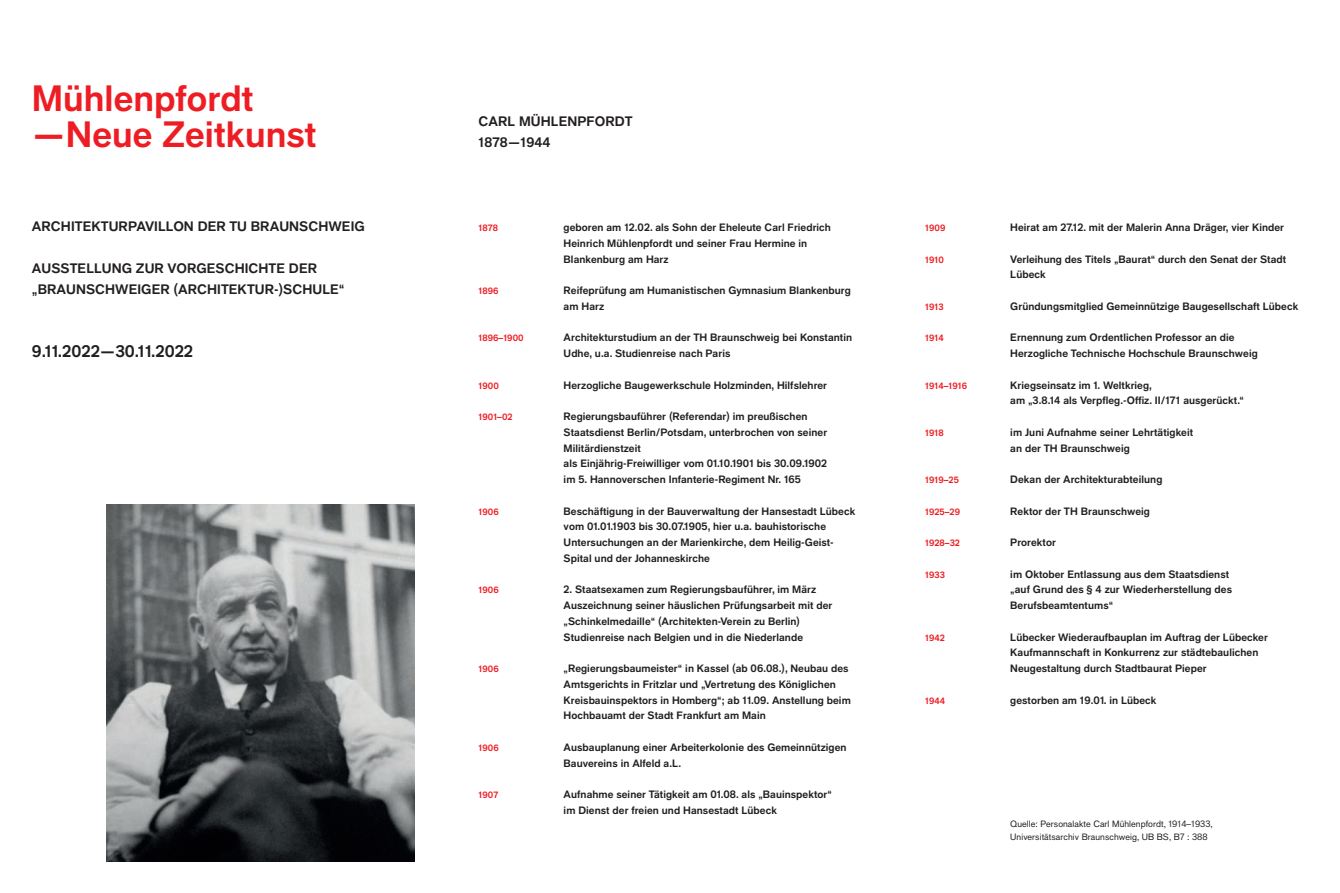
<style>
.page{position:relative;width:1340px;height:893px;background:#fff}
.page>*{position:absolute;margin:0;border:0;box-sizing:border-box;transform-origin:0 0}
.t1{font:700 36px/36px "Applied Sans Pro";color:#ee1d23}
.t2{font:700 16.5px "Applied Sans Pro";color:#231f20}
.t3{font:700 13.5px/21px "Applied Sans Pro";letter-spacing:.005em;color:#231f20}
.t4{font:700 10.5px/15.8px "Applied Sans Pro";letter-spacing:.005em;color:#231f20}
.t5{font:700 9px "Applied Sans Pro";letter-spacing:.005em;color:#ee1d23}
.t6{font:9px/12.6px "Applied Sans Pro";letter-spacing:.005em;color:#231f20}
</style>
<div class="page">
<img style="left:106px;top:504px;width:309px;height:357px">
<h1 class="t1" style="left:32px;top:80px;width:286px">Mühlenpfordt —Neue Zeitkunst</h1>
<p class="t3" style="left:32px;top:216px;width:334px">ARCHITEKTURPAVILLON DER TU BRAUNSCHWEIG</p>
<p class="t3" style="left:32px;top:258px;width:314px">AUSSTELLUNG ZUR VORGESCHICHTE DER „BRAUNSCHWEIGER (ARCHITEKTUR-)SCHULE“</p>
<h2 class="t2" style="left:32px;top:341px;width:163px">9.11.2022—30.11.2022</h2>
<p class="t3" style="left:478px;top:111px;width:156px">CARL MÜHLENPFORDT<br>1878—1944</p>
<p class="t5" style="left:478px;top:222px;width:21px">1878</p>
<p class="t5" style="left:478px;top:285px;width:21px">1896</p>
<p class="t5" style="left:478px;top:333px;width:47px">1896–1900</p>
<p class="t5" style="left:478px;top:380px;width:22px">1900</p>
<p class="t5" style="left:478px;top:411px;width:35px">1901–02</p>
<p class="t5" style="left:478px;top:506px;width:22px">1906</p>
<p class="t5" style="left:478px;top:585px;width:22px">1906</p>
<p class="t5" style="left:478px;top:663px;width:22px">1906</p>
<p class="t5" style="left:478px;top:742px;width:22px">1906</p>
<p class="t5" style="left:478px;top:789px;width:21px">1907</p>
<p class="t4" style="left:563px;top:219px;width:269px">geboren am 12.02. als Sohn der Eheleute Carl Friedrich<br>Heinrich Mühlenpfordt und seiner Frau Hermine in<br>Blankenburg am Harz</p>
<p class="t4" style="left:563px;top:282px;width:289px">Reifeprüfung am Humanistischen Gymnasium Blankenburg am Harz</p>
<p class="t4" style="left:563px;top:330px;width:290px">Architekturstudium an der TH Braunschweig bei Konstantin<br>Udhe, u.a. Studienreise nach Paris</p>
<p class="t4" style="left:563px;top:377px;width:265px">Herzogliche Baugewerkschule Holzminden, Hilfslehrer</p>
<p class="t4" style="left:563px;top:408px;width:265px">Regierungsbauführer (Referendar) im preußischen Staatsdienst Berlin/Potsdam, unterbrochen von seiner Militärdienstzeit<br>als Einjährig-Freiwilliger vom 01.10.1901 bis 30.09.1902 im 5. Hannoverschen Infanterie-Regiment Nr. 165</p>
<p class="t4" style="left:563px;top:503px;width:293px">Beschäftigung in der Bauverwaltung der Hansestadt Lübeck vom 01.01.1903 bis 30.07.1905, hier u.a. bauhistorische Untersuchungen an der Marienkirche, dem Heilig-Geist-Spital und der Johanneskirche</p>
<p class="t4" style="left:563px;top:582px;width:270px">2. Staatsexamen zum Regierungsbauführer, im März Auszeichnung seiner häuslichen Prüfungsarbeit mit der „Schinkelmedaille“ (Architekten-Verein zu Berlin)<br>Studienreise nach Belgien und in die Niederlande</p>
<p class="t4" style="left:563px;top:660px;width:289px">„Regierungsbaumeister“ in Kassel (ab 06.08.), Neubau des Amtsgerichts in Fritzlar und „Vertretung des Königlichen Kreisbauinspektors in Homberg“; ab 11.09. Anstellung beim Hochbauamt der Stadt Frankfurt am Main</p>
<p class="t4" style="left:563px;top:739px;width:284px">Ausbauplanung einer Arbeiterkolonie des Gemeinnützigen<br>Bauvereins in Alfeld a.L.</p>
<p class="t4" style="left:563px;top:786px;width:270px">Aufnahme seiner Tätigkeit am 01.08. als „Bauinspektor“ im Dienst der freien und Hansestadt Lübeck</p>
<p class="t5" style="left:925px;top:222px;width:22px">1909</p>
<p class="t5" style="left:925px;top:254px;width:20px">1910</p>
<p class="t5" style="left:925px;top:301px;width:20px">1913</p>
<p class="t5" style="left:925px;top:333px;width:20px">1914</p>
<p class="t5" style="left:925px;top:380px;width:43px">1914–1916</p>
<p class="t5" style="left:925px;top:427px;width:20px">1918</p>
<p class="t5" style="left:925px;top:474px;width:35px">1919–25</p>
<p class="t5" style="left:925px;top:506px;width:36px">1925–29</p>
<p class="t5" style="left:925px;top:537px;width:36px">1928–32</p>
<p class="t5" style="left:925px;top:569px;width:21px">1933</p>
<p class="t5" style="left:925px;top:632px;width:21px">1942</p>
<p class="t5" style="left:925px;top:695px;width:22px">1944</p>
<p class="t4" style="left:1010px;top:219px;width:275px">Heirat am 27.12. mit der Malerin Anna Dräger, vier Kinder</p>
<p class="t4" style="left:1010px;top:251px;width:277px">Verleihung des Titels „Baurat“ durch den Senat der Stadt<br>Lübeck</p>
<p class="t4" style="left:1010px;top:298px;width:289px">Gründungsmitglied Gemeinnützige Baugesellschaft Lübeck</p>
<p class="t4" style="left:1010px;top:330px;width:249px">Ernennung zum Ordentlichen Professor an die<br>Herzogliche Technische Hochschule Braunschweig</p>
<p class="t4" style="left:1010px;top:377px;width:235px">Kriegseinsatz im 1. Weltkrieg,<br>am „3.8.14 als Verpfleg.-Offiz. II/171 ausgerückt.“</p>
<p class="t4" style="left:1010px;top:424px;width:184px">im Juni Aufnahme seiner Lehrtätigkeit an der TH Braunschweig</p>
<p class="t4" style="left:1010px;top:471px;width:154px">Dekan der Architekturabteilung</p>
<p class="t4" style="left:1010px;top:503px;width:141px">Rektor der TH Braunschweig</p>
<p class="t4" style="left:1010px;top:534px;width:47px">Prorektor</p>
<p class="t4" style="left:1010px;top:566px;width:223px">im Oktober Entlassung aus dem Staatsdienst „auf Grund des § 4 zur Wiederherstellung des<br>Berufsbeamtentums“</p>
<p class="t4" style="left:1010px;top:629px;width:259px">Lübecker Wiederaufbauplan im Auftrag der Lübecker<br>Kaufmannschaft in Konkurrenz zur städtebaulichen<br>Neugestaltung durch Stadtbaurat Pieper</p>
<p class="t4" style="left:1010px;top:692px;width:148px">gestorben am 19.01. in Lübeck</p>
<p class="t6" style="left:1010px;top:818px;width:204px">Quelle: Personalakte Carl Mühlenpfordt, 1914–1933,<br>Universitätsarchiv Braunschweig, UB BS, B7 : 388</p>
</div>
